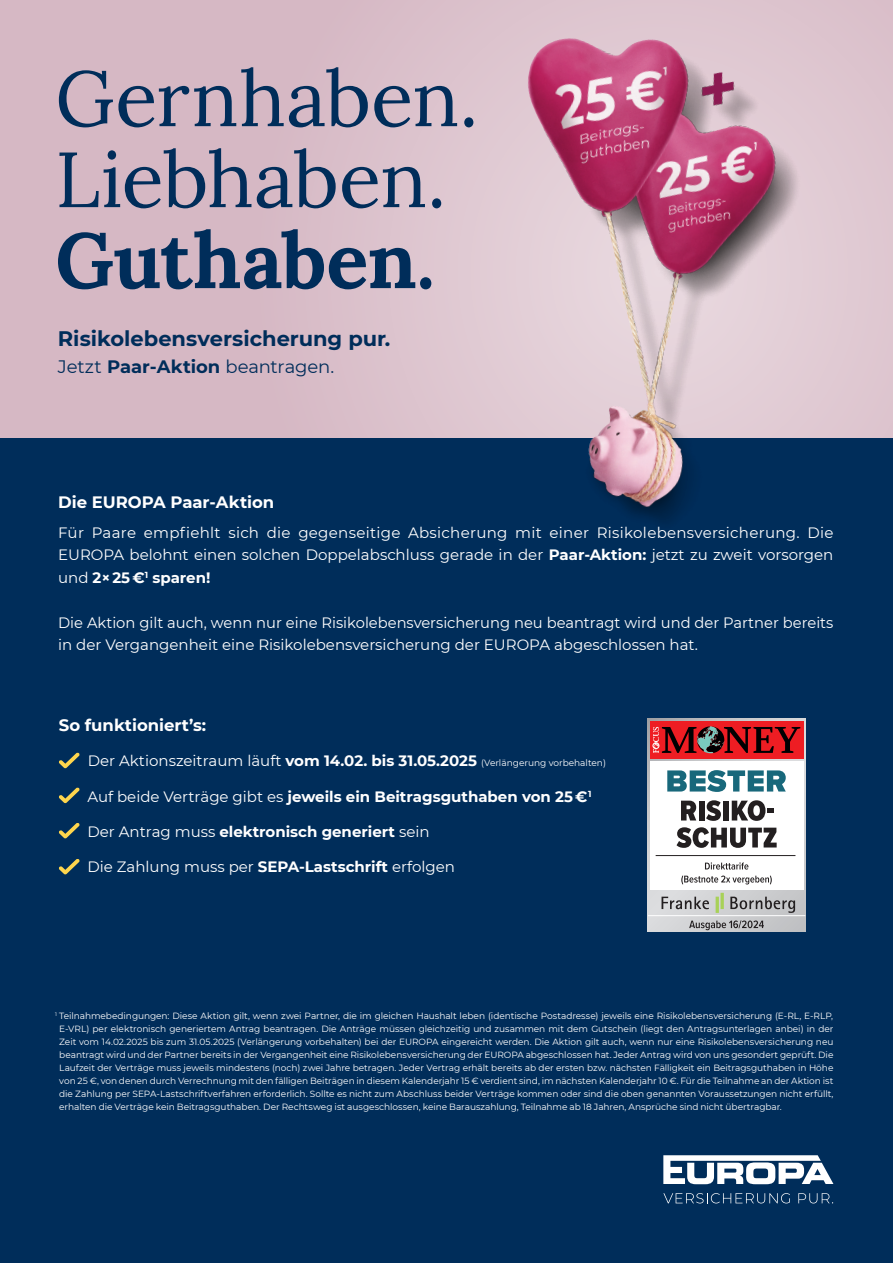
<style>
.page{position:relative;width:893px;height:1263px;background:#fff}
.page>*{position:absolute;margin:0;border:0;box-sizing:border-box;transform-origin:0 0}
.t1{font:78px/81px "Lora";letter-spacing:-.01em;color:#002d5a}
.t2{font:700 21px "Montserrat";color:#002d5a}
.t3{font:18px "Montserrat";letter-spacing:-.005em;color:#002d5a}
.t4{font:700 16.5px "Montserrat";color:#fff}
.t5{font:15px/22.5px "Montserrat";color:#fff;text-align:justify}
.t6{font:700 15px "Montserrat";color:#fff}
.t7{font:9px/12.9px "Montserrat";letter-spacing:-.005em;color:#fff;text-align:justify}
.s1{font-weight:700}
.s2{font-size:15px}
.s3{font-weight:700;font-size:15px}
.s4{font-weight:400}
</style>
<div class="page">
<div style="left:0;top:0;width:893px;height:438px;background:#d6b8c4"></div>
<div style="left:0;top:438px;width:893px;height:825px;background:#002d5a"></div>
<img style="left:381px;top:0;width:512px;height:521px">
<svg style="left:59px;top:752px;width:21px;height:16px"></svg>
<svg style="left:59px;top:787px;width:21px;height:16px"></svg>
<svg style="left:59px;top:823px;width:21px;height:15px"></svg>
<svg style="left:59px;top:859px;width:21px;height:15px"></svg>
<svg style="left:663px;top:1155px;width:170px;height:29px"></svg>
<svg style="left:663px;top:1193px;width:127px;height:10px"></svg>
<svg style="left:798px;top:1193px;width:35px;height:10px"></svg>
<svg style="left:648px;top:718px;width:158px;height:214px;background:#cfc9cb"></svg>
<div style="left:650px;top:761px;width:153px;height:129px;background:#fff"></div>
<hr style="left:656px;top:855px;width:139px;height:1px;background:#231f20">
<hr style="left:648px;top:915px;width:157px;height:1px;background:#fff">
<div style="left:650px;top:721px;width:153px;height:37px;background:#ee1d23"></div>
<svg style="left:653px;top:726px;width:147px;height:28px"></svg>
<svg style="left:681px;top:801px;width:15px;height:19px"></svg>
<div style="left:699px;top:801px;width:5px;height:19px;background:#231f20"></div>
<svg style="left:706px;top:800px;width:15px;height:21px"></svg>
<div style="left:723px;top:801px;width:6px;height:19px;background:#231f20"></div>
<svg style="left:732px;top:800px;width:41px;height:21px"></svg>
<svg style="left:676px;top:827px;width:101px;height:21px"></svg>
<svg style="left:667px;top:770px;width:119px;height:22px"></svg>
<svg style="left:689px;top:920px;width:75px;height:10px"></svg>
<svg style="left:705px;top:862px;width:43px;height:7px"></svg>
<svg style="left:681px;top:875px;width:91px;height:9px"></svg>
<svg style="left:730px;top:897px;width:65px;height:16px"></svg>
<svg style="left:661px;top:897px;width:48px;height:12px"></svg>
<hr style="left:716px;top:897px;width:3px;height:16px;background:#a8d158">
<svg style="left:720px;top:893px;width:4px;height:16px"></svg>
<h1 class="t1" style="left:55px;top:53px;width:425px">Gernhaben.<br>Liebhaben.<br>Guthaben.</h1>
<h2 class="t2" style="left:58px;top:323px;width:334px">Risikolebensversicherung pur.</h2>
<h3 class="t3" style="left:58px;top:354px;width:278px">Jetzt <span class="s1">Paar-Aktion</span> beantragen.</h3>
<h3 class="t4" style="left:58px;top:490px;width:218px">Die EUROPA Paar-Aktion</h3>
<h3 class="t5" style="left:58px;top:520px;width:777px">Für Paare empfiehlt sich die gegenseitige Absicherung mit einer Risikolebensversicherung. Die EUROPA belohnt einen solchen Doppelabschluss gerade in der <span class="s1">Paar-Aktion:</span> jetzt zu zweit vorsorgen und <span class="s1">2× 25 €</span><sup>1</sup> <span class="s1">sparen!</span></h3>
<h3 class="t5" style="left:58px;top:610px;width:777px">Die Aktion gilt auch, wenn nur eine Risikolebensversicherung neu beantragt wird und der Partner bereits in der Vergangenheit eine Risikolebensversicherung der EUROPA abgeschlossen hat.</h3>
<h3 class="t4" style="left:59px;top:713px;width:149px">So funktioniert’s:</h3>
<p class="t7" style="left:88px;top:756px;width:520px"><span class="s2">Der Aktionszeitraum läuft</span> <span class="s3">vom 14.02. bis 31.05.2025</span> (Verlängerung vorbehalten)</p>
<h3 class="t6" style="left:87px;top:786px;width:506px"><span class="s4">Auf beide Verträge gibt es</span> jeweils ein Beitragsguthaben von 25 €<sup>1</sup></h3>
<h3 class="t6" style="left:87px;top:821px;width:344px"><span class="s4">Der Antrag muss</span> elektronisch generiert <span class="s4">sein</span></h3>
<h3 class="t5" style="left:87px;top:855px;width:369px">Die Zahlung muss per <span class="s1">SEPA-Lastschrift</span> erfolgen</h3>
<p class="t7" style="left:59px;top:1009px;width:776px;text-indent:-4px"><sup>1</sup> Teilnahmebedingungen: Diese Aktion gilt, wenn zwei Partner, die im gleichen Haushalt leben (identische Postadresse) jeweils eine Risikolebensversicherung (E-RL, E-RLP, E-VRL) per elektronisch generiertem Antrag beantragen. Die Anträge müssen gleichzeitig und zusammen mit dem Gutschein (liegt den Antragsunterlagen anbei) in der Zeit vom 14.02.2025 bis zum 31.05.2025 (Verlängerung vorbehalten) bei der EUROPA eingereicht werden. Die Aktion gilt auch, wenn nur eine Risikolebensversicherung neu beantragt wird und der Partner bereits in der Vergangenheit eine Risikolebensversicherung der EUROPA abgeschlossen hat. Jeder Antrag wird von uns gesondert geprüft. Die Laufzeit der Verträge muss jeweils mindestens (noch) zwei Jahre betragen. Jeder Vertrag erhält bereits ab der ersten bzw. nächsten Fälligkeit ein Beitragsguthaben in Höhe von 25 €, von denen durch Verrechnung mit den fälligen Beiträgen in diesem Kalenderjahr 15 € verdient sind, im nächsten Kalenderjahr 10 €. Für die Teilnahme an der Aktion ist die Zahlung per SEPA-Lastschriftverfahren erforderlich. Sollte es nicht zum Abschluss beider Verträge kommen oder sind die oben genannten Voraussetzungen nicht erfüllt, erhalten die Verträge kein Beitragsguthaben. Der Rechtsweg ist ausgeschlossen, keine Barauszahlung, Teilnahme ab 18 Jahren, Ansprüche sind nicht übertragbar.</p>
</div>
